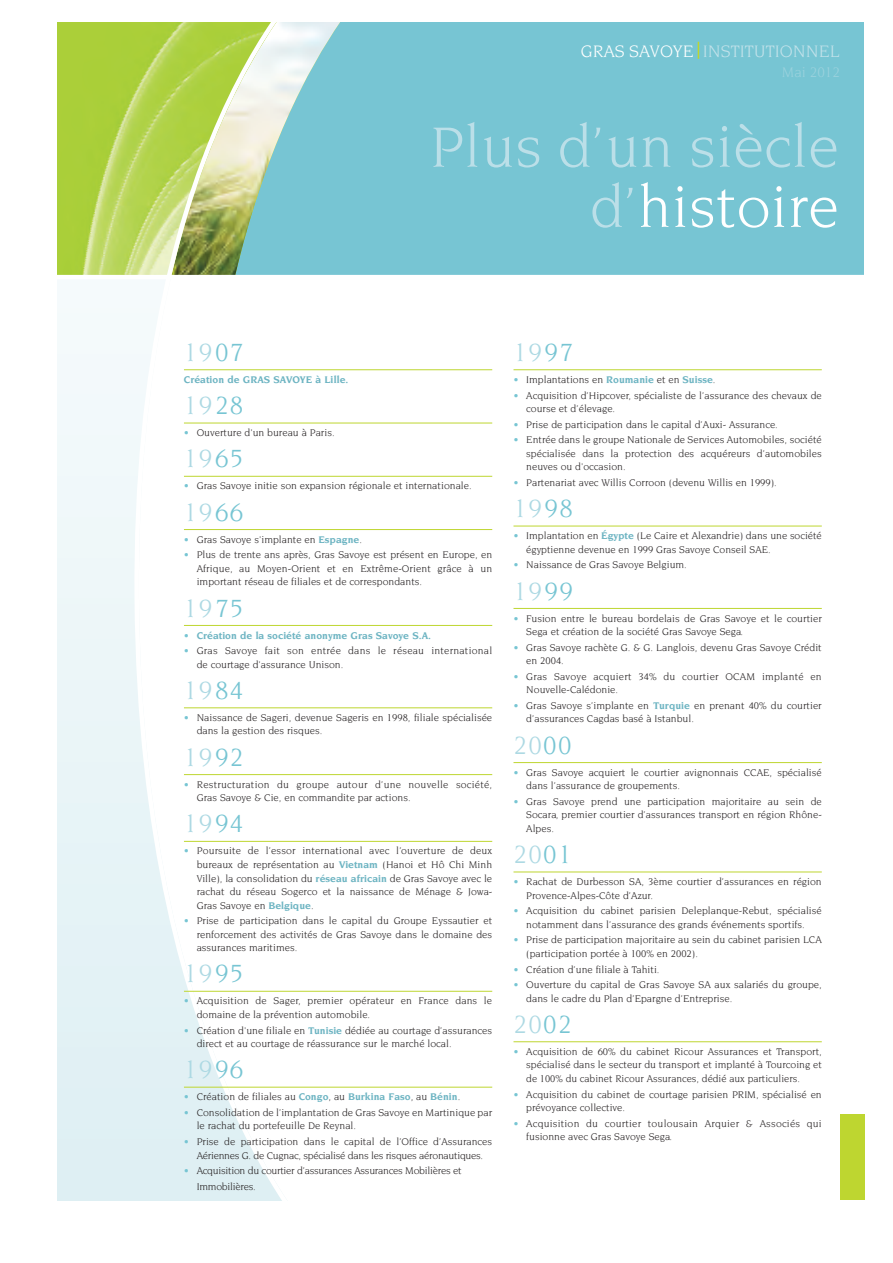
<style>
.page{position:relative;width:893px;height:1263px;background:#fff}
.page>*{position:absolute;margin:0;border:0;box-sizing:border-box;transform-origin:0 0}
.t1{font:61.35px/60.2px "ITC Novarese LTCE";color:#bbdfe8;text-align:right}
.t2{font:27px "ITC Novarese LTCE";letter-spacing:.05em;color:#add9e3}
.t3{font:18px "ITC Novarese LTCE";color:#c2e2ea}
.t4{font:15px "ITC Novarese LTCE";color:#9ad2dd}
.t5{font:10.5px/13.5px "ITC Novarese LTCE";color:#231f20}
.t6{font:10.5px/13.5px "ITC Novarese LTCE";letter-spacing:.02em;color:#231f20}
.t7{font:10.5px/13.5px "ITC Novarese LTCE";letter-spacing:-.025em;color:#231f20;text-align:center}
.t8{font:700 10.5px "ITC Novarese LTCE";color:#6db4c2}
.s1{color:#fff}
.s2{color:#77c5d3}
.s3{font-weight:700;color:#77c5d3}
.s4{font-weight:700;color:#6db4c2}
</style>
<div class="page">
<div style="left:840px;top:1114px;width:24px;height:85px;background:#bed630"></div>
<div style="left:56px;top:21px;width:808px;height:255px;background:#77c5d3"></div>
<svg style="left:56px;top:21px;width:277px;height:1180px"></svg>
<hr style="left:184px;top:369px;width:308px;height:1px;background:#bed630">
<hr style="left:184px;top:423px;width:308px;height:1px;background:#bed630">
<hr style="left:184px;top:476px;width:308px;height:1px;background:#bed630">
<hr style="left:184px;top:529px;width:308px;height:1px;background:#bed630">
<hr style="left:184px;top:625px;width:308px;height:1px;background:#bed630">
<hr style="left:184px;top:707px;width:308px;height:1px;background:#bed630">
<hr style="left:184px;top:774px;width:308px;height:1px;background:#bed630">
<hr style="left:184px;top:841px;width:308px;height:1px;background:#bed630">
<hr style="left:184px;top:991px;width:308px;height:1px;background:#bed630">
<hr style="left:184px;top:1087px;width:308px;height:1px;background:#bed630">
<hr style="left:513px;top:369px;width:309px;height:1px;background:#bed630">
<hr style="left:513px;top:526px;width:309px;height:1px;background:#bed630">
<hr style="left:513px;top:608px;width:309px;height:1px;background:#bed630">
<hr style="left:513px;top:762px;width:309px;height:1px;background:#bed630">
<hr style="left:513px;top:872px;width:309px;height:1px;background:#bed630">
<hr style="left:513px;top:1041px;width:309px;height:1px;background:#bed630">
<hr style="left:0;top:275px;width:893px;height:4px;background:#fff">
<svg style="left:698px;top:42px;width:1px;height:17px"></svg>
<h3 class="t3" style="left:581px;top:44px;width:261px"><span class="s1">GRAS SAVOYE</span> INSTITUTIONNEL</h3>
<h3 class="t4" style="left:782px;top:66px;width:59px">Mai 2012</h3>
<h1 class="t1" style="left:430px;top:119px;width:411px">Plus d’un siècle d’<span class="s1">histoire</span></h1>
<h2 class="t2" style="left:184px;top:341px;width:61px">19<span class="s2">07</span></h2>
<p class="t8" style="left:184px;top:375px;width:166px">Création de GRAS SAVOYE à Lille.</p>
<h2 class="t2" style="left:184px;top:394px;width:61px">19<span class="s2">28</span></h2>
<p class="t5" style="left:184px;top:426px;width:152px"><span class="s3">•</span> Ouverture d'un bureau à Paris.</p>
<h2 class="t2" style="left:184px;top:448px;width:61px">19<span class="s2">65</span></h2>
<p class="t5" style="left:184px;top:480px;width:289px"><span class="s3">•</span> Gras Savoye initie son expansion régionale et internationale.</p>
<h2 class="t2" style="left:184px;top:501px;width:61px">19<span class="s2">66</span></h2>
<p class="t5" style="left:184px;top:533px;width:180px"><span class="s3">•</span> Gras Savoye s'implante en <span class="s4">Espagne</span>.</p>
<p class="t5" style="left:197px;top:549px;width:297px;text-align:justify;text-indent:-13px"><span class="s3">•</span> Plus de trente ans après, Gras Savoye est présent en Europe, en Afrique, au Moyen-Orient et en Extrême-Orient grâce à un important réseau de filiales et de correspondants.</p>
<h2 class="t2" style="left:184px;top:597px;width:61px">19<span class="s2">75</span></h2>
<p class="t8" style="left:184px;top:631px;width:249px"><span class="s2">•</span> Création de la société anonyme Gras Savoye S.A.</p>
<p class="t6" style="left:197px;top:644px;width:297px;text-indent:-13px"><span class="s3">•</span> Gras Savoye fait son entrée dans le réseau international de courtage d'assurance Unison.</p>
<h2 class="t2" style="left:184px;top:679px;width:61px">19<span class="s2">84</span></h2>
<p class="t5" style="left:197px;top:711px;width:297px;text-indent:-13px"><span class="s3">•</span> Naissance de Sageri, devenue Sageris en 1998, filiale spécialisée dans la gestion des risques.</p>
<h2 class="t2" style="left:184px;top:746px;width:61px">19<span class="s2">92</span></h2>
<p class="t6" style="left:197px;top:778px;width:297px;text-indent:-13px"><span class="s3">•</span> Restructuration du groupe autour d’une nouvelle société,<br>Gras Savoye &amp; Cie, en commandite par actions.</p>
<h2 class="t2" style="left:184px;top:813px;width:61px">19<span class="s2">94</span></h2>
<p class="t5" style="left:197px;top:845px;width:297px;text-align:justify;text-indent:-13px"><span class="s3">•</span> Poursuite de l’essor international avec l’ouverture de deux bureaux de représentation au <span class="s4">Vietnam</span> (Hanoi et Hô Chi Minh Ville), la consolidation du <span class="s4">réseau africain</span> de Gras Savoye avec le rachat du réseau Sogerco et la naissance de Ménage &amp; Jowa-Gras Savoye en <span class="s4">Belgique</span>.</p>
<p class="t5" style="left:197px;top:914px;width:297px;text-align:justify;text-indent:-13px"><span class="s3">•</span> Prise de participation dans le capital du Groupe Eyssautier et renforcement des activités de Gras Savoye dans le domaine des assurances maritimes.</p>
<h2 class="t2" style="left:184px;top:963px;width:61px">19<span class="s2">95</span></h2>
<p class="t5" style="left:197px;top:995px;width:297px;text-indent:-13px"><span class="s3">•</span> Acquisition de Sager, premier opérateur en France dans le domaine de la prévention automobile.</p>
<p class="t5" style="left:197px;top:1024px;width:297px;text-indent:-13px"><span class="s3">•</span> Création d'une filiale en <span class="s4">Tunisie</span> dédiée au courtage d’assurances direct et au courtage de réassurance sur le marché local.</p>
<h2 class="t2" style="left:184px;top:1058px;width:61px">19<span class="s2">96</span></h2>
<p class="t5" style="left:184px;top:1090px;width:278px"><span class="s3">•</span> Création de filiales au <span class="s4">Congo</span>, au <span class="s4">Burkina Faso</span>, au <span class="s4">Bénin</span>.</p>
<p class="t5" style="left:197px;top:1106px;width:297px;text-indent:-13px"><span class="s3">•</span> Consolidation de l’implantation de Gras Savoye en Martinique par le rachat du portefeuille De Reynal.</p>
<p class="t7" style="left:184px;top:1135px;width:310px"><span class="s3">•</span> Prise de participation dans le capital de l’Office d’Assurances<br>Aériennes G. de Cugnac, spécialisé dans les risques aéronautiques.</p>
<p class="t7" style="left:197px;top:1163px;width:266px;line-height:15.6px;text-align:left;text-indent:-13px"><span class="s3">•</span> Acquisition du courtier d’assurances Assurances Mobilières et<br>Immobilières.</p>
<h2 class="t2" style="left:513px;top:341px;width:61px">19<span class="s2">97</span></h2>
<p class="t5" style="left:513px;top:373px;width:203px"><span class="s3">•</span> Implantations en <span class="s4">Roumanie</span> et en <span class="s4">Suisse</span>.</p>
<p class="t5" style="left:526px;top:389px;width:297px;text-indent:-13px"><span class="s3">•</span> Acquisition d’Hipcover, spécialiste de l’assurance des chevaux de course et d’élevage.</p>
<p class="t5" style="left:513px;top:418px;width:266px"><span class="s3">•</span> Prise de participation dans le capital d’Auxi- Assurance.</p>
<p class="t5" style="left:526px;top:434px;width:297px;text-align:justify;text-indent:-13px"><span class="s3">•</span> Entrée dans le groupe Nationale de Services Automobiles, société spécialisée dans la protection des acquéreurs d’automobiles neuves ou d'occasion.</p>
<p class="t5" style="left:513px;top:476px;width:265px"><span class="s3">•</span> Partenariat avec Willis Corroon (devenu Willis en 1999).</p>
<h2 class="t2" style="left:513px;top:497px;width:61px">19<span class="s2">98</span></h2>
<p class="t5" style="left:526px;top:529px;width:297px;text-indent:-13px"><span class="s3">•</span> Implantation en <span class="s4">Égypte</span> (Le Caire et Alexandrie) dans une société égyptienne devenue en 1999 Gras Savoye Conseil SAE.</p>
<p class="t5" style="left:513px;top:559px;width:175px"><span class="s3">•</span> Naissance de Gras Savoye Belgium.</p>
<h2 class="t2" style="left:513px;top:580px;width:61px">19<span class="s2">99</span></h2>
<p class="t5" style="left:526px;top:612px;width:297px;text-indent:-13px"><span class="s3">•</span> Fusion entre le bureau bordelais de Gras Savoye et le courtier<br>Sega et création de la société Gras Savoye Sega.</p>
<p class="t5" style="left:526px;top:641px;width:297px;text-indent:-13px"><span class="s3">•</span> Gras Savoye rachète G. &amp; G. Langlois, devenu Gras Savoye Crédit en 2004.</p>
<p class="t6" style="left:526px;top:670px;width:297px;text-indent:-13px"><span class="s3">•</span> Gras Savoye acquiert 34% du courtier OCAM implanté en<br>Nouvelle-Calédonie.</p>
<p class="t5" style="left:526px;top:699px;width:297px;text-indent:-13px"><span class="s3">•</span> Gras Savoye s’implante en <span class="s4">Turquie</span> en prenant 40% du courtier d’assurances Cagdas basé à Istanbul.</p>
<h2 class="t2" style="left:513px;top:734px;width:60px">20<span class="s2">00</span></h2>
<p class="t5" style="left:526px;top:766px;width:297px;text-indent:-13px"><span class="s3">•</span> Gras Savoye acquiert le courtier avignonnais CCAE, spécialisé dans l’assurance de groupements.</p>
<p class="t5" style="left:526px;top:795px;width:297px;text-align:justify;text-indent:-13px"><span class="s3">•</span> Gras Savoye prend une participation majoritaire au sein de Socara, premier courtier d’assurances transport en région Rhône-Alpes.</p>
<h2 class="t2" style="left:513px;top:843px;width:60px">20<span class="s2">01</span></h2>
<p class="t5" style="left:526px;top:875px;width:297px;text-indent:-13px"><span class="s3">•</span> Rachat de Durbesson SA, 3ème courtier d’assurances en région<br>Provence-Alpes-Côte d’Azur.</p>
<p class="t5" style="left:513px;top:904px;width:310px;text-align:center"><span class="s3">•</span> Acquisition du cabinet parisien Deleplanque-Rebut, spécialisé notamment dans l’assurance des grands événements sportifs.</p>
<p class="t5" style="left:526px;top:934px;width:297px;text-indent:-13px"><span class="s3">•</span> Prise de participation majoritaire au sein du cabinet parisien LCA (participation portée à 100% en 2002).</p>
<p class="t5" style="left:513px;top:963px;width:148px"><span class="s3">•</span> Création d’une filiale à Tahiti.</p>
<p class="t5" style="left:526px;top:978px;width:297px;text-indent:-13px"><span class="s3">•</span> Ouverture du capital de Gras Savoye SA aux salariés du groupe, dans le cadre du Plan d’Epargne d’Entreprise.</p>
<h2 class="t2" style="left:513px;top:1013px;width:60px">20<span class="s2">02</span></h2>
<p class="t5" style="left:526px;top:1045px;width:297px;text-align:justify;text-indent:-13px"><span class="s3">•</span> Acquisition de 60% du cabinet Ricour Assurances et Transport, spécialisé dans le secteur du transport et implanté à Tourcoing et de 100% du cabinet Ricour Assurances, dédié aux particuliers.</p>
<p class="t5" style="left:526px;top:1088px;width:297px;text-indent:-13px"><span class="s3">•</span> Acquisition du cabinet de courtage parisien PRIM, spécialisé en prévoyance collective.</p>
<p class="t6" style="left:526px;top:1117px;width:297px;text-indent:-13px"><span class="s3">•</span> Acquisition du courtier toulousain Arquier &amp; Associés qui fusionne avec Gras Savoye Sega.</p>
</div>
